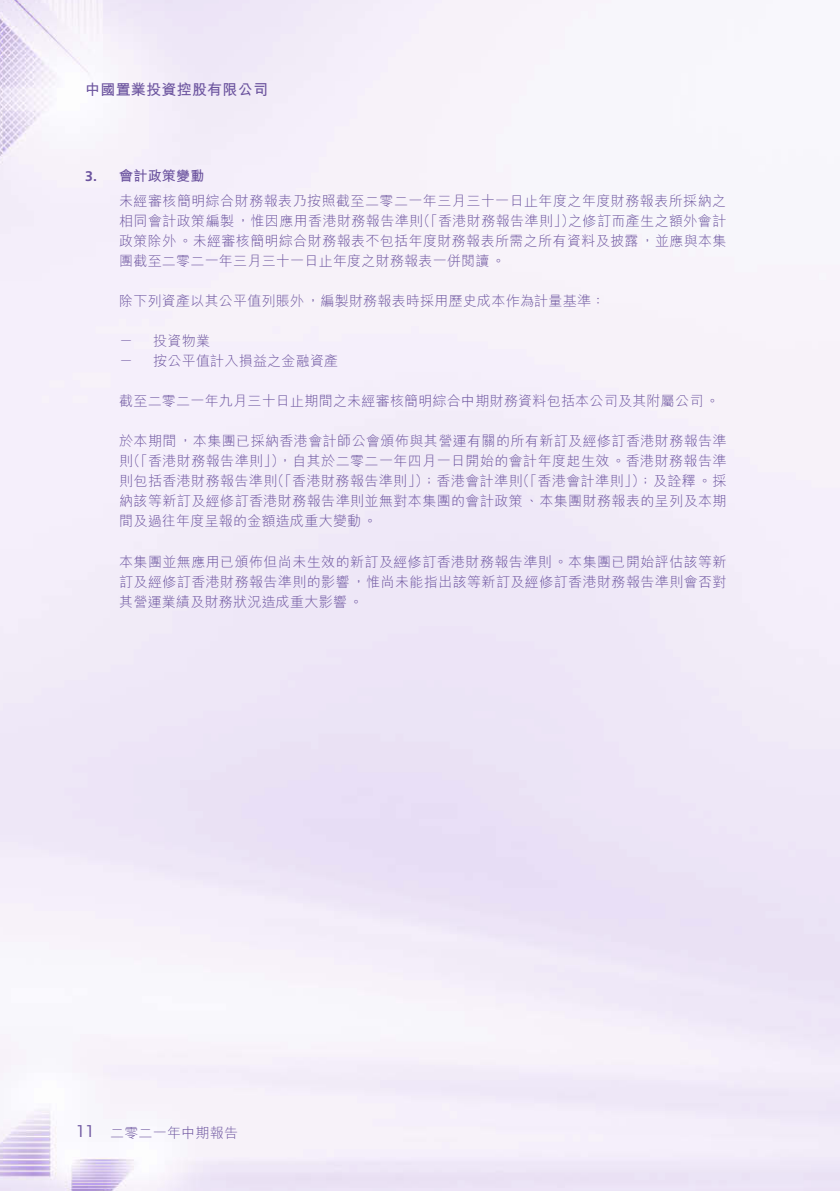
<style>
.page{position:relative;width:840px;height:1191px;background:#fff}
.page>*{position:absolute;margin:0;border:0;box-sizing:border-box;transform-origin:0 0}
.t1{font:16px "ITC Avant Garde Std";color:#6b539e}
.t2{font:700 15px "M Hei HK";letter-spacing:.015em;color:#6b539e}
.t3{font:300 14px/20px "M Hei HK";letter-spacing:.03em;color:#6b539e;text-align:right}
.t4{font:700 14px "M Hei HK";letter-spacing:.015em;color:#6b539e}
.t5{font:700 14px "Frutiger LT Std";color:#6b539e}
</style>
<div class="page">
<p class="t2" style="left:85px;top:79px;width:184px">中國置業投資控股有限公司</p>
<p class="t5" style="left:85px;top:167px;width:13px">3.</p>
<p class="t4" style="left:119px;top:165px;width:87px">會計政策變動</p>
<p class="t3" style="left:119px;top:191px;width:608px">未經審核簡明綜合財務報表乃按照截至二零二一年三月三十一日止年度之年度財務報表所採納之之修訂而產生之額外會計</p>
<p class="t3" style="left:416px;top:211px;width:160px">（「香港財務報告準則」）</p>
<p class="t3" style="left:119px;top:211px;width:608px;text-align:left">相同會計政策編製，惟因應用香港財務報告準則<br>政策除外。未經審核簡明綜合財務報表不包括年度財務報表所需之所有資料及披露，並應與本集團截至二零二一年三月三十一日止年度之財務報表一併閱讀。</p>
<p class="t3" style="left:119px;top:291px;width:487px">除下列資產以其公平值列賬外，編製財務報表時採用歷史成本作為計量基準：</p>
<p class="t3" style="left:153px;top:331px;width:58px">投資物業</p>
<p class="t3" style="left:119px;top:331px;width:15px">－</p>
<p class="t3" style="left:153px;top:351px;width:186px">按公平值計入損益之金融資產</p>
<p class="t3" style="left:119px;top:351px;width:15px">－</p>
<p class="t3" style="left:119px;top:391px;width:601px">截至二零二一年九月三十日止期間之未經審核簡明綜合中期財務資料包括本公司及其附屬公司。</p>
<p class="t3" style="left:119px;top:431px;width:608px">於本期間，本集團已採納香港會計師公會頒佈與其營運有關的所有新訂及經修訂香港財務報告準，自其於二零二一年四月一日開始的會計年度起生效。香港財務報告準</p>
<p class="t3" style="left:126px;top:451px;width:160px">（「香港財務報告準則」）</p>
<p class="t3" style="left:119px;top:451px;width:15px">則</p>
<p class="t3" style="left:270px;top:471px;width:253px">（「香港財務報告準則」）；香港會計準則</p>
<p class="t3" style="left:515px;top:471px;width:212px">（「香港會計準則」）；及詮釋。採</p>
<p class="t3" style="left:119px;top:471px;width:608px;text-align:left">則包括香港財務報告準則<br>納該等新訂及經修訂香港財務報告準則並無對本集團的會計政策、本集團財務報表的呈列及本期間及過往年度呈報的金額造成重大變動。</p>
<p class="t3" style="left:119px;top:551px;width:608px;text-align:justify">本集團並無應用已頒佈但尚未生效的新訂及經修訂香港財務報告準則。本集團已開始評估該等新訂及經修訂香港財務報告準則的影響，惟尚未能指出該等新訂及經修訂香港財務報告準則會否對其營運業績及財務狀況造成重大影響。</p>
<p class="t1" style="left:76px;top:1121px;width:20px">11</p>
<p class="t3" style="left:110px;top:1122px;width:129px">二零二一年中期報告</p>
</div>
